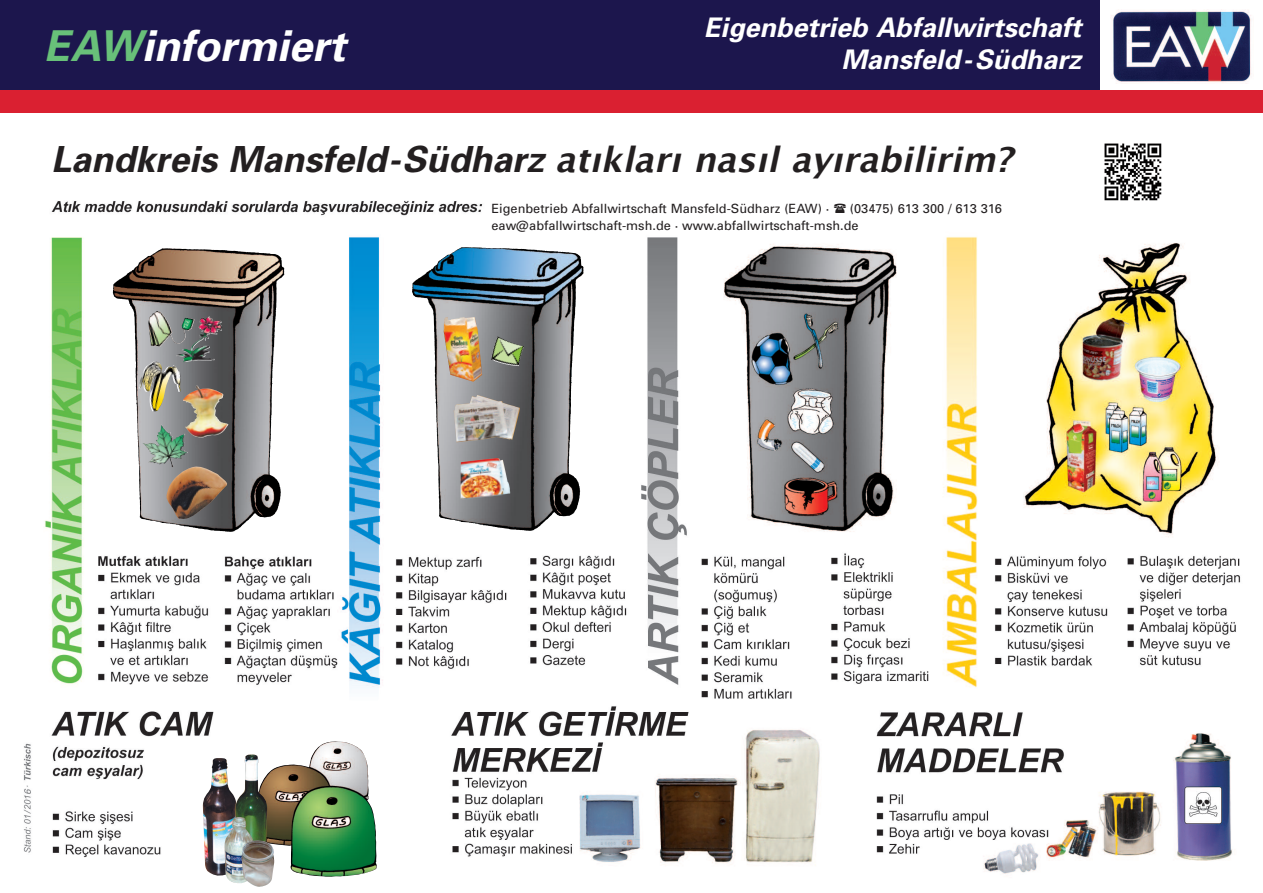
<style>
.page{position:relative;width:1263px;height:893px;background:#fff}
.page>*{position:absolute;margin:0;border:0;box-sizing:border-box;transform-origin:0 0}
.t1{font:italic 700 42.6px "Univers";color:#fff}
.t2{font:italic 700 34.5px "Lucida Grande";color:#231f20}
.t3{font:italic 700 27px "Univers";color:#fff}
.t4{font:12.75px/16.5px "Univers";color:#231f20}
.s1{color:#68c079}
.s2{font-family:"Univers";font-size:36px}
</style>
<div class="page">
<img style="left:23px;top:9px;width:1224px;height:865px">
<img style="left:1110px;top:10px;width:141px;height:73px">
<div style="left:0;top:0;width:1100px;height:90px;background:#1c164d"></div>
<div style="left:0;top:90px;width:1263px;height:23px;background:#da2031"></div>
<img style="left:1104px;top:143px;width:57px;height:57px">
<img style="left:273px;top:256px;width:11px;height:108px">
<img style="left:183px;top:385px;width:45px;height:53px">
<img style="left:166px;top:467px;width:61px;height:52px">
<img style="left:143px;top:425px;width:45px;height:40px">
<svg style="left:160px;top:312px;width:4px;height:4px"></svg>
<svg style="left:212px;top:320px;width:10px;height:7px"></svg>
<svg style="left:163px;top:366px;width:10px;height:8px"></svg>
<img style="left:572px;top:254px;width:12px;height:111px">
<img style="left:444px;top:317px;width:38px;height:65px">
<img style="left:454px;top:395px;width:66px;height:47px">
<img style="left:461px;top:458px;width:49px;height:41px">
<svg style="left:521px;top:346px;width:3px;height:11px"></svg>
<img style="left:256px;top:741px;width:121px;height:136px">
<img style="left:203px;top:758px;width:32px;height:118px">
<img style="left:235px;top:754px;width:32px;height:86px">
<img style="left:224px;top:817px;width:30px;height:66px">
<img style="left:241px;top:840px;width:33px;height:47px">
<svg style="left:834px;top:204px;width:12px;height:9px"></svg>
<h1 class="t1" style="left:44px;top:30px;width:303px"><span class="s1">EAW</span>informiert</h1>
<h3 class="t3" style="left:704px;top:17px;width:379px">Eigenbetrieb Abfallwirtschaft</h3>
<h3 class="t3" style="left:841px;top:50px;width:241px">Mansfeld-Südharz</h3>
<h2 class="t2" style="left:51px;top:139px;width:970px"><span class="s2">Landkreis Mansfeld-Südharz</span> atıkları nasıl ayırabilirim?</h2>
<p class="t4" style="left:491px;top:202px;width:339px">Eigenbetrieb Abfallwirtschaft Mansfeld-Südharz (EAW) ·</p>
<p class="t4" style="left:491px;top:202px;width:512px;text-indent:358px">(03475) 613 300 / 613 316 eaw@abfallwirtschaft-msh.de · www.abfallwirtschaft-msh.de</p>
</div>
